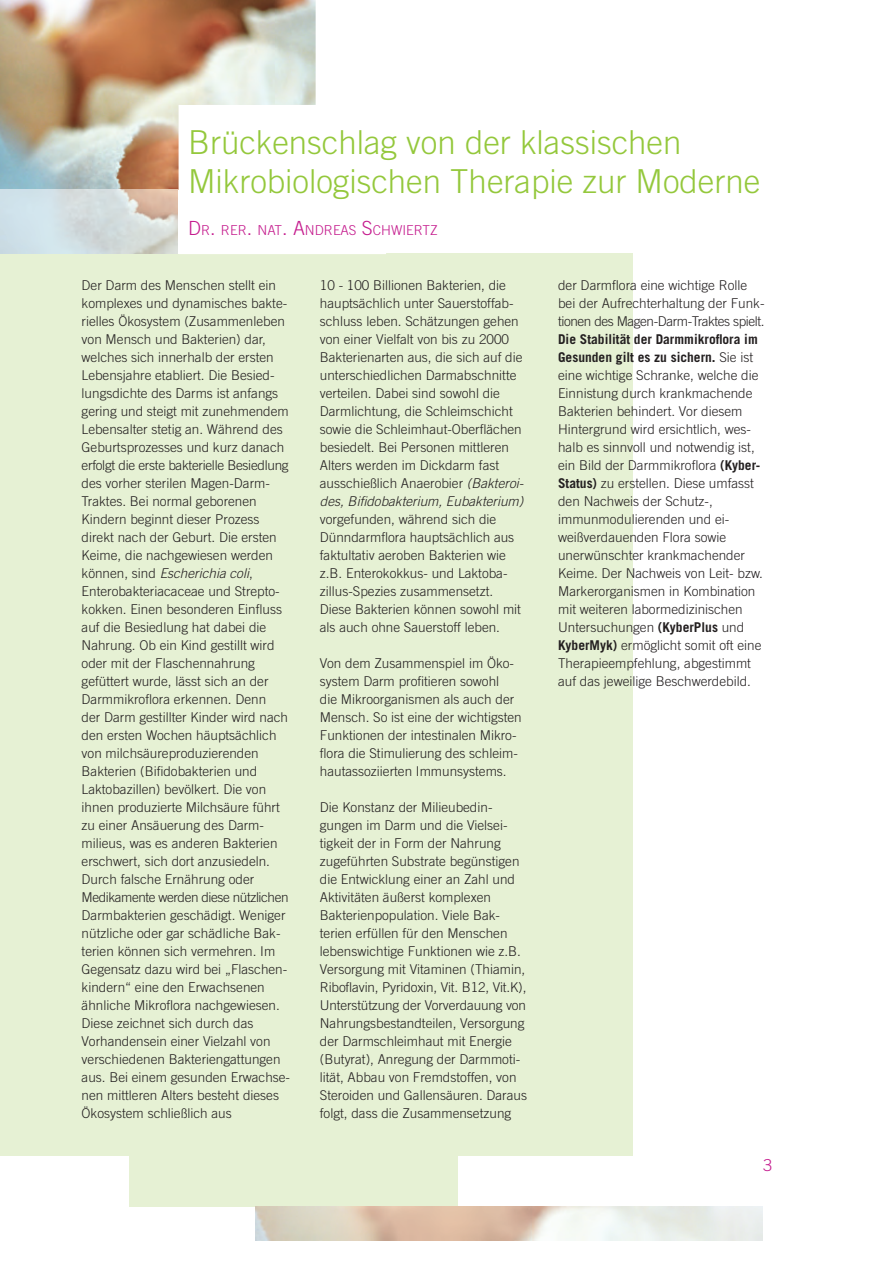
<style>
.page{position:relative;width:893px;height:1263px;background:#fff}
.page>*{position:absolute;margin:0;border:0;box-sizing:border-box;transform-origin:0 0}
.t1{font:300 33px/39px "Trade Gothic";color:#94c83c}
.t2{font:300 16.5px "Trade Gothic";color:#c51c8e}
.t3{font:300 13.65px "Trade Gothic";color:#c51c8e}
.t4{font:300 13.5px/18px "Trade Gothic";color:#231f20}
.s1{font-size:19.5px}
.s2{font-style:italic}
.s3{font-weight:700}
</style>
<div class="page">
<div style="left:129px;top:774px;width:328px;height:432px;background:#e6f1d4"></div>
<svg style="left:255px;top:1206px;width:508px;height:35px"></svg>
<img style="left:256px;top:1206px;width:506px;height:34px">
<div style="left:0;top:254px;width:632px;height:902px;background:#e6f1d4"></div>
<img style="left:0;top:0;width:315px;height:190px">
<svg style="left:179px;top:105px;width:136px;height:85px"></svg>
<img style="left:0;top:190px;width:178px;height:64px">
<h1 class="t1" style="left:188px;top:125px;width:574px">Brückenschlag von der klassischen<br>Mikrobiologischen Therapie zur Moderne</h1>
<p class="t3" style="left:188px;top:225px;width:251px"><span class="s1">D</span>R<span class="s1">.</span> RER<span class="s1">.</span> NAT<span class="s1">. A</span>NDREAS <span class="s1">S</span>CHWIERTZ</p>
<p class="t4" style="left:82px;top:278px;width:210px">Der Darm des Menschen stellt ein komplexes und dynamisches bakte&shy;rielles Ökosystem (Zusammenleben von Mensch und Bakterien) dar, welches sich innerhalb der ersten Lebensjahre etabliert. Die Besied&shy;lungsdichte des Darms ist anfangs gering und steigt mit zunehmendem Lebensalter stetig an. Während des Geburtsprozesses und kurz danach erfolgt die erste bakterielle Besiedlung des vorher sterilen Magen-Darm-Traktes. Bei normal geborenen Kindern beginnt dieser Prozess direkt nach der Geburt. Die ersten Keime, die nachgewiesen werden können, sind <span class="s2">Escherichia coli</span>, Enterobakteriacaceae und Strepto&shy;kokken. Einen besonderen Einfluss auf die Besiedlung hat dabei die Nahrung. Ob ein Kind gestillt wird oder mit der Flaschennahrung gefüttert wurde, lässt sich an der Darmmikroflora erkennen. Denn<br>der Darm gestillter Kinder wird nach den ersten Wochen häuptsächlich von milchsäureproduzierenden Bakterien (Bifidobakterien und Laktobazillen) bevölkert. Die von ihnen produzierte Milchsäure führt zu einer Ansäuerung des Darm&shy;milieus, was es anderen Bakterien erschwert, sich dort anzusiedeln.<br>Durch falsche Ernährung oder Medikamente werden diese nützlichen Darmbakterien geschädigt. Weniger nützliche oder gar schädliche Bak&shy;terien können sich vermehren. Im Gegensatz dazu wird bei „Flaschen&shy;kindern“ eine den Erwachsenen ähnliche Mikroflora nachgewiesen.<br>Diese zeichnet sich durch das Vorhandensein einer Vielzahl von verschiedenen Bakteriengattungen aus. Bei einem gesunden Erwachse&shy;nen mittleren Alters besteht dieses Ökosystem schließlich aus</p>
<p class="t4" style="left:320px;top:277px;width:205px">10 - 100 Billionen Bakterien, die hauptsächlich unter Sauerstoffab&shy;schluss leben. Schätzungen gehen von einer Vielfalt von bis zu 2000<br>Bakterienarten aus, die sich auf die unterschiedlichen Darmabschnitte verteilen. Dabei sind sowohl die Darmlichtung, die Schleimschicht sowie die Schleimhaut-Oberflächen besiedelt. Bei Personen mittleren Alters werden im Dickdarm fast ausschießlich Anaerobier <span class="s2">(Bakteroi&shy;des, Bifidobakterium, Eubakterium)</span></p>
<p class="t4" style="left:320px;top:511px;width:203px">vorgefunden, während sich die Dünndarmflora hauptsächlich aus faktultativ aeroben Bakterien wie z.B. Enterokokkus- und Laktoba&shy;zillus-Spezies zusammensetzt.<br>Diese Bakterien können sowohl mit als auch ohne Sauerstoff leben.</p>
<p class="t4" style="left:320px;top:655px;width:203px">Von dem Zusammenspiel im Öko&shy;system Darm profitieren sowohl<br>die Mikroorganismen als auch der Mensch. So ist eine der wichtigsten Funktionen der intestinalen Mikro&shy;flora die Stimulierung des schleim&shy;hautassoziierten Immunsystems.</p>
<p class="t4" style="left:320px;top:799px;width:209px">Die Konstanz der Milieubedin&shy;gungen im Darm und die Vielsei&shy;tigkeit der in Form der Nahrung zugeführten Substrate begünstigen die Entwicklung einer an Zahl und Aktivitäten äußerst komplexen Bakterienpopulation. Viele Bak&shy;terien erfüllen für den Menschen lebenswichtige Funktionen wie z.B.<br>Versorgung mit Vitaminen (Thiamin, Riboflavin, Pyridoxin, Vit. B12, Vit.K), Unterstützung der Vorverdauung von Nahrungsbestandteilen, Versorgung der Darmschleimhaut mit Energie (Butyrat), Anregung der Darmmoti&shy;lität, Abbau von Fremdstoffen, von Steroiden und Gallensäuren. Daraus folgt, dass die Zusammensetzung</p>
<p class="t4" style="left:558px;top:277px;width:208px">der Darmflora eine wichtige Rolle bei der Aufrechterhaltung der Funk&shy;tionen des Magen-Darm-Traktes spielt.</p>
<p class="t4" style="left:558px;top:331px;width:206px"><span class="s3">Die Stabilität der Darmmikroflora im Gesunden gilt es zu sichern.</span> Sie ist eine wichtige Schranke, welche die Einnistung durch krankmachende Bakterien behindert. Vor diesem Hintergrund wird ersichtlich, wes&shy;halb es sinnvoll und notwendig ist, ein Bild der Darmmikroflora <span class="s3">(Kyber-Status)</span> zu erstellen. Diese umfasst den Nachweis der Schutz-, immunmodulierenden und ei&shy;weißverdauenden Flora sowie unerwünschter krankmachender Keime. Der Nachweis von Leit- bzw.<br>Markerorganismen in Kombination mit weiteren labormedizinischen Untersuchungen <span class="s3">(KyberPlus</span> und <span class="s3">KyberMyk)</span> ermöglicht somit oft eine Therapieempfehlung, abgestimmt auf das jeweilige Beschwerdebild.</p>
<p class="t2" style="left:763px;top:1159px;width:11px">3</p>
</div>
